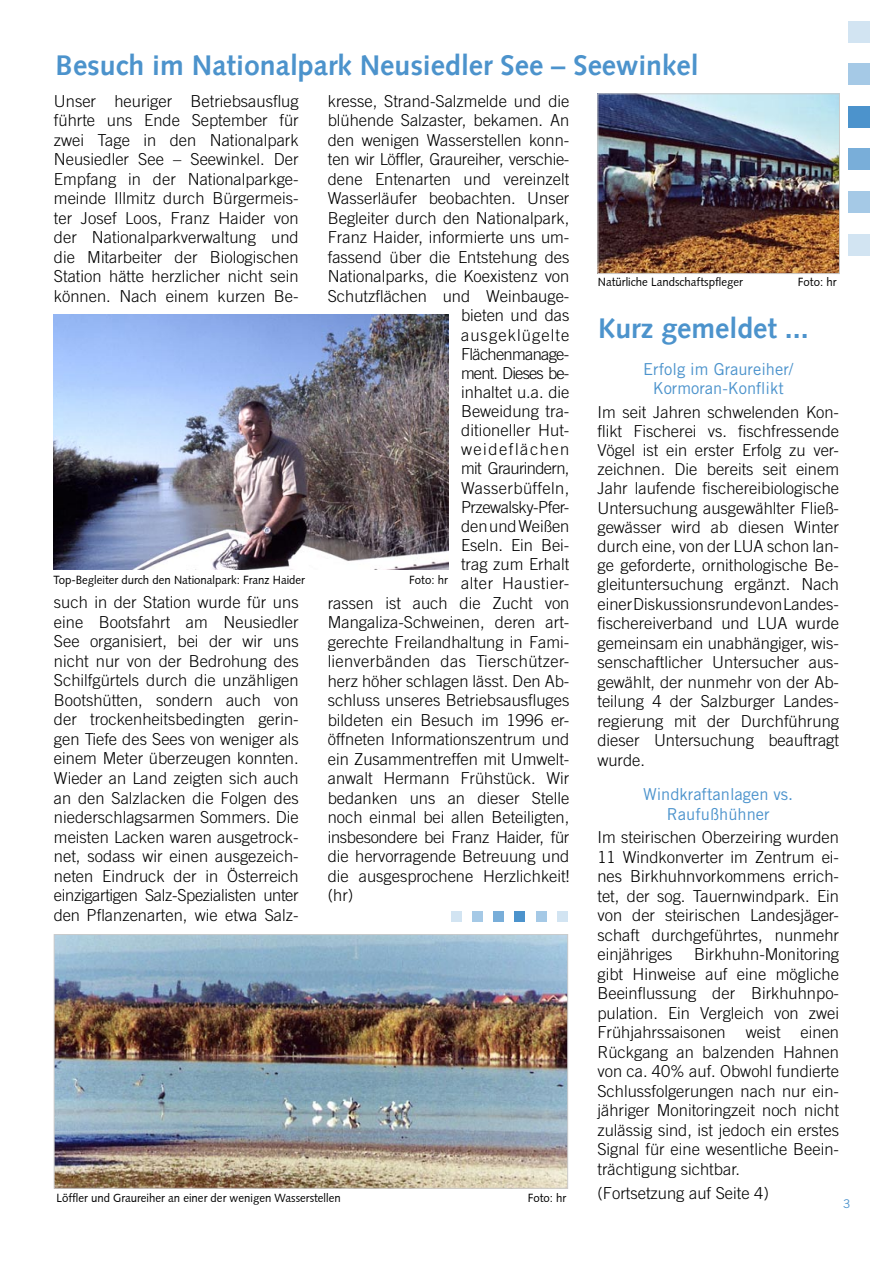
<style>
.page{position:relative;width:893px;height:1263px;background:#fff}
.page>*{position:absolute;margin:0;border:0;box-sizing:border-box;transform-origin:0 0}
.t1{font:700 28.5px "Syntax";color:#4c93cc}
.t2{font:300 16.5px/19.5px "Trade Gothic";color:#000;text-align:justify}
.t3{font:16.5px/19.5px "Trade Gothic";color:#4c93cc;text-align:center}
.t4{font:300 16.5px "Trade Gothic";letter-spacing:-.02em;color:#000}
.t5{font:300 16.5px "Trade Gothic";letter-spacing:-.04em;color:#000}
.t6{font:300 16.5px "Trade Gothic";letter-spacing:.02em;color:#000}
.t7{font:300 16.5px "Trade Gothic";letter-spacing:-.03em;color:#000}
.t8{font:300 16.5px "Trade Gothic";letter-spacing:-.05em;color:#000}
.t9{font:300 16.5px "Trade Gothic";letter-spacing:.025em;color:#000}
.t10{font:300 16.5px "Trade Gothic";letter-spacing:.03em;color:#000}
.t11{font:300 16.5px "Trade Gothic";letter-spacing:.065em;color:#000}
.t12{font:300 16.5px "Trade Gothic";letter-spacing:.09em;color:#000}
.t13{font:12px "Syntax";color:#000;scale:.95 1}
.t14{font:12px "Trade Gothic";color:#4c93cc}
</style>
<div class="page">
<div style="left:849px;top:21px;width:21px;height:22px;background:#d2e4f2"></div>
<div style="left:849px;top:64px;width:21px;height:21px;background:#a5c9e6"></div>
<div style="left:849px;top:106px;width:21px;height:22px;background:#4c93cc"></div>
<div style="left:849px;top:149px;width:21px;height:21px;background:#79aed9"></div>
<div style="left:849px;top:191px;width:21px;height:22px;background:#a5c9e6"></div>
<div style="left:849px;top:234px;width:21px;height:21px;background:#d2e4f2"></div>
<div style="left:557px;top:911px;width:11px;height:11px;background:#d2e4f2"></div>
<div style="left:536px;top:911px;width:10px;height:11px;background:#a5c9e6"></div>
<div style="left:514px;top:911px;width:11px;height:11px;background:#4c93cc"></div>
<div style="left:493px;top:911px;width:11px;height:11px;background:#79aed9"></div>
<div style="left:472px;top:911px;width:11px;height:11px;background:#a5c9e6"></div>
<div style="left:451px;top:911px;width:10px;height:11px;background:#d2e4f2"></div>
<img style="left:53px;top:315px;width:395px;height:254px">
<img style="left:599px;top:95px;width:239px;height:177px">
<div style="left:597px;top:93px;width:243px;height:181px;border:1px solid #cbcbcb"></div>
<img style="left:56px;top:936px;width:510px;height:250px">
<div style="left:54px;top:934px;width:514px;height:254px;border:1px solid #cbcbcb"></div>
<h1 class="t1" style="left:56px;top:49px;width:644px">Besuch im Nationalpark Neusiedler See – Seewinkel</h1>
<p class="t2" style="left:54px;top:91px;width:246px">Unser heuriger Betriebsausflug führte uns Ende September für zwei Tage in den Nationalpark Neusiedler See – Seewinkel. Der Empfang in der Nationalparkge&shy;meinde Illmitz durch Bürgermeis&shy;ter Josef Loos, Franz Haider von der Nationalparkverwaltung und die Mitarbeiter der Biologischen Station hätte herzlicher nicht sein können. Nach einem kurzen Be-</p>
<p class="t2" style="left:328px;top:91px;width:243px">kresse, Strand-Salzmelde und die</p>
<p class="t2" style="left:328px;top:111px;width:243px">blühende Salzaster, bekamen. An</p>
<p class="t2" style="left:328px;top:130px;width:243px">den wenigen Wasserstellen konn-</p>
<p class="t4" style="left:328px;top:150px;width:243px">ten wir Löffler, Graureiher, verschie-</p>
<p class="t2" style="left:328px;top:169px;width:243px">dene Entenarten und vereinzelt</p>
<p class="t2" style="left:328px;top:189px;width:243px">Wasserläufer beobachten. Unser</p>
<p class="t2" style="left:328px;top:208px;width:243px">Begleiter durch den Nationalpark,</p>
<p class="t2" style="left:328px;top:228px;width:243px">Franz Haider, informierte uns um-</p>
<p class="t2" style="left:328px;top:247px;width:243px">fassend über die Entstehung des</p>
<p class="t2" style="left:328px;top:267px;width:243px">Nationalparks, die Koexistenz von</p>
<p class="t2" style="left:328px;top:286px;width:243px">Schutzflächen und Weinbauge-</p>
<p class="t2" style="left:461px;top:306px;width:110px">bieten und das</p>
<p class="t11" style="left:461px;top:325px;width:110px">ausgeklügelte</p>
<p class="t5" style="left:461px;top:344px;width:110px">Flächenmanage-</p>
<p class="t8" style="left:461px;top:363px;width:110px">ment. Dieses be-</p>
<p class="t2" style="left:461px;top:382px;width:110px">inhaltet u.a. die</p>
<p class="t2" style="left:461px;top:401px;width:110px">Beweidung tra-</p>
<p class="t2" style="left:461px;top:420px;width:110px">ditioneller Hut-</p>
<p class="t12" style="left:461px;top:440px;width:110px">weideflächen</p>
<p class="t5" style="left:461px;top:459px;width:110px">mit Graurindern,</p>
<p class="t9" style="left:461px;top:478px;width:110px">Wasserbüffeln,</p>
<p class="t7" style="left:461px;top:497px;width:110px">Przewalsky-Pfer-</p>
<p class="t2" style="left:461px;top:516px;width:110px">den und Weißen</p>
<p class="t2" style="left:461px;top:535px;width:110px">Eseln. Ein Bei-</p>
<p class="t2" style="left:461px;top:554px;width:110px">trag zum Erhalt</p>
<p class="t10" style="left:461px;top:574px;width:110px">alter Haustier-</p>
<p class="t2" style="left:328px;top:593px;width:243px">rassen ist auch die Zucht von</p>
<p class="t2" style="left:328px;top:612px;width:243px">Mangaliza-Schweinen, deren art-</p>
<p class="t2" style="left:328px;top:632px;width:243px">gerechte Freilandhaltung in Fami-</p>
<p class="t6" style="left:328px;top:652px;width:243px">lienverbänden das Tierschützer-</p>
<p class="t2" style="left:328px;top:671px;width:243px">herz höher schlagen lässt. Den Ab-</p>
<p class="t2" style="left:328px;top:690px;width:243px">schluss unseres Betriebsausfluges</p>
<p class="t2" style="left:328px;top:710px;width:243px">bildeten ein Besuch im 1996 er-</p>
<p class="t2" style="left:328px;top:729px;width:243px">öffneten Informationszentrum und</p>
<p class="t2" style="left:328px;top:749px;width:243px">ein Zusammentreffen mit Umwelt-</p>
<p class="t2" style="left:328px;top:768px;width:243px">anwalt Hermann Frühstück. Wir</p>
<p class="t2" style="left:328px;top:788px;width:243px">bedanken uns an dieser Stelle</p>
<p class="t2" style="left:328px;top:807px;width:243px">noch einmal bei allen Beteiligten,</p>
<p class="t4" style="left:328px;top:827px;width:243px">insbesondere bei Franz Haider, für</p>
<p class="t2" style="left:328px;top:846px;width:243px">die hervorragende Betreuung und</p>
<p class="t2" style="left:328px;top:866px;width:243px">die ausgesprochene Herzlichkeit!</p>
<p class="t2" style="left:328px;top:885px;width:27px">(hr)</p>
<p class="t13" style="left:598px;top:275px;width:154px">Natürliche Landschaftspfleger</p>
<p class="t13" style="left:798px;top:275px;width:42px">Foto: hr</p>
<h1 class="t1" style="left:598px;top:312px;width:212px">Kurz gemeldet ...</h1>
<p class="t3" style="left:643px;top:359px;width:152px">Erfolg im Graureiher/<br>Kormoran-Konflikt</p>
<p class="t2" style="left:597px;top:402px;width:243px">Im seit Jahren schwelenden Kon&shy;flikt Fischerei vs. fischfressende Vögel ist ein erster Erfolg zu ver&shy;zeichnen. Die bereits seit einem Jahr laufende fischereibiologische Untersuchung ausgewählter Fließ&shy;gewässer wird ab diesen Winter durch eine, von der LUA schon lan&shy;ge geforderte, ornithologische Be&shy;gleituntersuchung ergänzt. Nach einer Diskussionsrunde von Landes&shy;fischereiverband und LUA wurde gemeinsam ein unabhängiger, wis&shy;senschaftlicher Untersucher aus&shy;gewählt, der nunmehr von der Ab&shy;teilung 4 der Salzburger Landes&shy;regierung mit der Durchführung dieser Untersuchung beauftragt wurde.</p>
<p class="t3" style="left:643px;top:784px;width:152px">Windkraftanlagen vs.<br>Raufußhühner</p>
<p class="t2" style="left:597px;top:827px;width:243px">Im steirischen Oberzeiring wurden 11 Windkonverter im Zentrum ei&shy;nes Birkhuhnvorkommens errich&shy;tet, der sog. Tauernwindpark. Ein von der steirischen Landesjäger&shy;schaft durchgeführtes, nunmehr einjähriges</p>
<p class="t13" style="left:54px;top:573px;width:266px">Top-Begleiter durch den Nationalpark: Franz Haider</p>
<p class="t13" style="left:409px;top:573px;width:42px">Foto: hr</p>
<p class="t2" style="left:54px;top:593px;width:246px">such in der Station wurde für uns eine Bootsfahrt am Neusiedler See organisiert, bei der wir uns nicht nur von der Bedrohung des Schilfgürtels durch die unzähligen Bootshütten, sondern auch von der trockenheitsbedingten gerin&shy;gen Tiefe des Sees von weniger als einem Meter überzeugen konnten.<br>Wieder an Land zeigten sich auch an den Salzlacken die Folgen des niederschlagsarmen Sommers. Die meisten Lacken waren ausgetrock&shy;net, sodass wir einen ausgezeich&shy;neten Eindruck der in Österreich einzigartigen Salz-Spezialisten unter den Pflanzenarten, wie etwa Salz-</p>
<p class="t2" style="left:597px;top:944px;width:243px;text-indent:97px">Birkhuhn-Monitoring gibt Hinweise auf eine mögliche Beeinflussung der Birkhuhnpo&shy;pulation. Ein Vergleich von zwei Frühjahrssaisonen weist einen Rückgang an balzenden Hahnen von ca. 40% auf. Obwohl fundierte Schlussfolgerungen nach nur ein&shy;jähriger Monitoringzeit noch nicht zulässig sind, ist jedoch ein erstes Signal für eine wesentliche Beein&shy;trächtigung sichtbar.</p>
<p class="t2" style="left:597px;top:1183px;width:173px">(Fortsetzung auf Seite 4)</p>
<p class="t13" style="left:56px;top:1190px;width:301px">Löffler und Graureiher an einer der wenigen Wasserstellen</p>
<p class="t13" style="left:528px;top:1190px;width:42px">Foto: hr</p>
<p class="t14" style="left:843px;top:1196px;width:9px">3</p>
</div>
